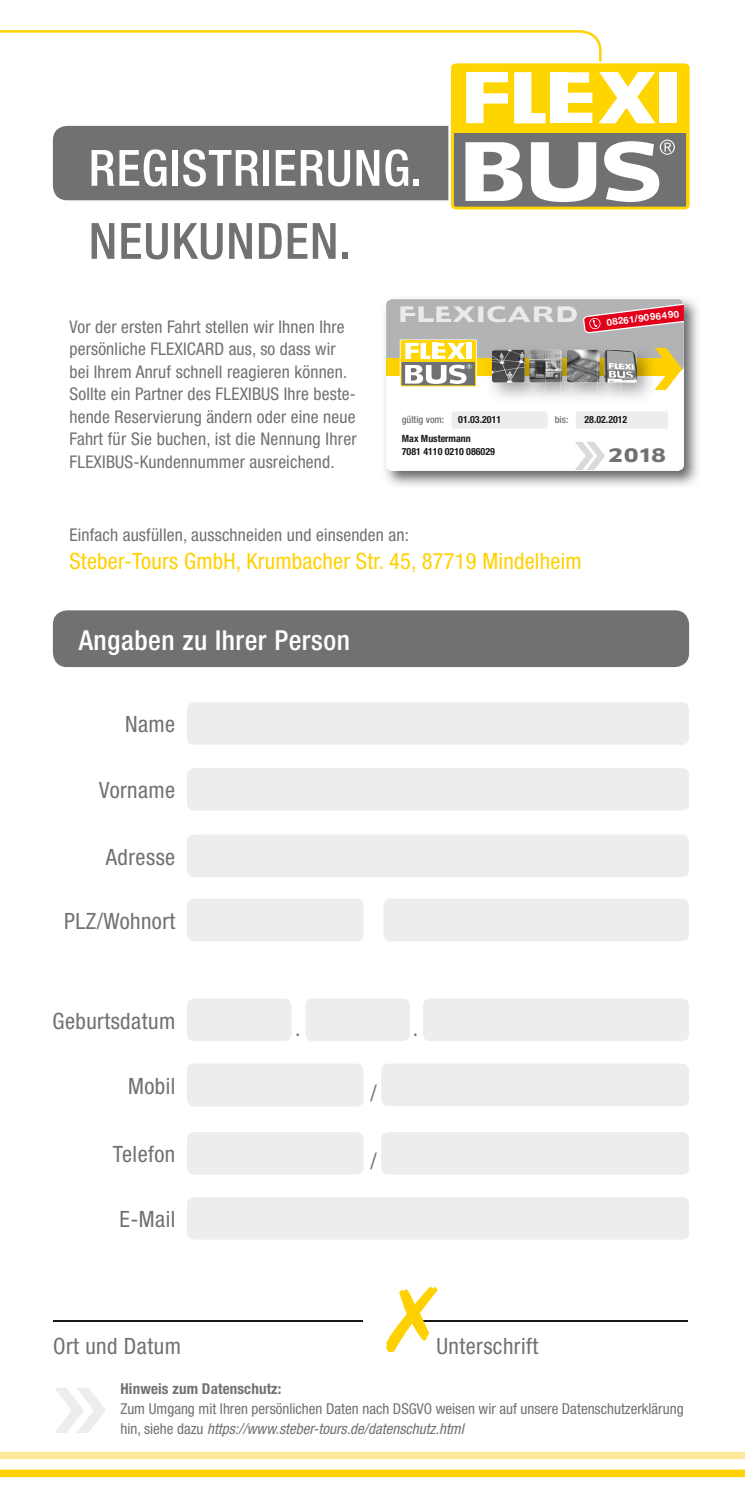
<style>
.page{position:relative;width:745px;height:1489px;background:#fff}
.page>*{position:absolute;margin:0;border:0;box-sizing:border-box;transform-origin:0 0}
.t1{font:500 condensed 50px "Helvetica Neue";letter-spacing:.02em;color:#fff}
.t2{font:500 condensed 50px "Helvetica Neue";letter-spacing:.02em;color:#707173}
.t3{font:500 condensed 27.5px "Helvetica Neue";letter-spacing:.02em;color:#fff}
.t4{font:condensed 22.5px "Helvetica Neue";letter-spacing:.02em;color:#707173}
.t5{font:condensed 22.5px "Helvetica Neue";letter-spacing:.01em;color:#ffd100}
.t6{font:22px "Dorado Headline";letter-spacing:.03em;color:#e9eaea}
.t7{font:19.25px "Dorado Headline";color:#707173}
.t8{font:condensed 17.5px/22.5px "Helvetica Neue";letter-spacing:.01em;color:#707173}
.t9{font:condensed 15px/20px "Helvetica Neue";color:#707173}
.t10{font:700 condensed 15px "Helvetica Neue";letter-spacing:.01em;color:#707173}
.t11{font:700 condensed 10px "Helvetica Neue";color:#1a171c}
.t12{font:500 condensed 10px "Helvetica Neue";color:#707173}
.t13{font:700 9.5px "Helvetica Neue";color:#fff}
.s1{font-style:italic}
</style>
<div class="page">
<svg style="left:0;top:1469px;width:744px;height:7px;background:#ffd517"></svg>
<svg style="left:0;top:1451px;width:744px;height:7px;background:#ffeaa6"></svg>
<img style="left:385px;top:298px;width:313px;height:188px">
<div style="left:386px;top:298px;width:297px;height:173px;background:#fff;border-radius:6px"></div>
<div style="left:386px;top:299px;width:297px;height:72px;background:#b1b3b4;border-radius:6px"></div>
<div style="left:386px;top:358px;width:287px;height:17px;background:#ffd100"></div>
<div style="left:451px;top:411px;width:96px;height:18px;background:#ededee;border-radius:3px"></div>
<div style="left:575px;top:411px;width:92px;height:18px;background:#ededee;border-radius:3px"></div>
<svg style="left:399px;top:339px;width:77px;height:48px"></svg>
<svg style="left:400px;top:340px;width:76px;height:46px"></svg>
<svg style="left:583px;top:303px;width:100px;height:30px"></svg>
<hr style="left:53px;top:1320px;width:309px;height:1px;background:#1a171c">
<hr style="left:419px;top:1320px;width:268px;height:1px;background:#1a171c">
<svg style="left:0;top:30px;width:689px;height:180px"></svg>
<div style="left:187px;top:834px;width:501px;height:43px;background:#ededee;border-radius:7px"></div>
<div style="left:187px;top:898px;width:176px;height:43px;background:#ededee;border-radius:7px"></div>
<div style="left:383px;top:898px;width:305px;height:43px;background:#ededee;border-radius:7px"></div>
<div style="left:187px;top:702px;width:501px;height:42px;background:#ededee;border-radius:7px"></div>
<div style="left:187px;top:768px;width:501px;height:42px;background:#ededee;border-radius:7px"></div>
<div style="left:187px;top:1131px;width:176px;height:43px;background:#ededee;border-radius:7px"></div>
<div style="left:187px;top:1196px;width:501px;height:43px;background:#ededee;border-radius:7px"></div>
<div style="left:381px;top:1131px;width:307px;height:43px;background:#ededee;border-radius:7px"></div>
<div style="left:422px;top:998px;width:266px;height:43px;background:#ededee;border-radius:7px"></div>
<div style="left:187px;top:998px;width:104px;height:43px;background:#ededee;border-radius:7px"></div>
<div style="left:305px;top:998px;width:105px;height:43px;background:#ededee;border-radius:7px"></div>
<div style="left:187px;top:1063px;width:176px;height:43px;background:#ededee;border-radius:7px"></div>
<div style="left:381px;top:1063px;width:307px;height:43px;background:#ededee;border-radius:7px"></div>
<div style="left:53px;top:610px;width:635px;height:57px;background:#707173;border-radius:14px"></div>
<img style="left:545px;top:382px;width:52px;height:16px">
<svg style="left:529px;top:350px;width:32px;height:32px"></svg>
<img style="left:494px;top:349px;width:28px;height:1px">
<img style="left:485px;top:375px;width:37px;height:23px">
<img style="left:522px;top:349px;width:7px;height:9px">
<img style="left:522px;top:375px;width:23px;height:23px">
<img style="left:524px;top:358px;width:5px;height:17px">
<img style="left:529px;top:350px;width:16px;height:32px">
<img style="left:491px;top:350px;width:33px;height:32px">
<img style="left:561px;top:349px;width:21px;height:9px">
<img style="left:560px;top:375px;width:22px;height:23px">
<img style="left:561px;top:358px;width:5px;height:17px">
<img style="left:560px;top:350px;width:1px;height:32px">
<img style="left:566px;top:350px;width:33px;height:32px">
<img style="left:597px;top:375px;width:57px;height:23px">
<img style="left:636px;top:351px;width:10px;height:7px">
<img style="left:599px;top:358px;width:53px;height:17px">
<img style="left:597px;top:350px;width:7px;height:8px">
<img style="left:604px;top:350px;width:32px;height:32px">
<svg style="left:654px;top:347px;width:27px;height:43px"></svg>
<svg style="left:419px;top:1321px;width:18px;height:1px"></svg>
<h1 class="t1" style="left:89px;top:138px;width:335px">REGISTRIERUNG.</h1>
<h1 class="t2" style="left:89px;top:211px;width:263px">NEUKUNDEN.</h1>
<p class="t8" style="left:69px;top:315px;width:288px">Vor der ersten Fahrt stellen wir Ihnen Ihre persönliche FLEXICARD aus, so dass wir bei Ihrem Anruf schnell reagieren können.<br>Sollte ein Partner des FLEXIBUS Ihre beste - hende Reservierung ändern oder eine neue Fahrt für Sie buchen, ist die Nennung Ihrer FLEXIBUS-Kundennummer ausreichend.</p>
<p class="t6" style="left:399px;top:295px;width:181px">FLEXICARD</p>
<p class="t13" style="left:605px;top:315px;width:74px;rotate:-7deg">08261/90 96 4 90</p>
<p class="t12" style="left:401px;top:413px;width:44px">gültig vom:</p>
<p class="t11" style="left:401px;top:432px;width:70px">Max Mustermann</p>
<p class="t12" style="left:554px;top:413px;width:15px">bis:</p>
<p class="t11" style="left:458px;top:414px;width:44px">01.03.2011</p>
<p class="t11" style="left:584px;top:414px;width:44px">28.02.2012</p>
<p class="t11" style="left:401px;top:446px;width:94px">7081 4110 0210 086029</p>
<p class="t7" style="left:608px;top:439px;width:59px">2018</p>
<p class="t8" style="left:69px;top:523px;width:341px">Einfach ausfüllen, ausschneiden und einsenden an:</p>
<p class="t5" style="left:69px;top:548px;width:513px">Steber-Tours GmbH, Krumbacher Str. 45, 87719 Mindelheim</p>
<h2 class="t3" style="left:79px;top:623px;width:273px">Angaben zu Ihrer Person</h2>
<p class="t4" style="left:125px;top:711px;width:52px">Name</p>
<p class="t4" style="left:99px;top:777px;width:77px">Vorname</p>
<p class="t4" style="left:106px;top:843px;width:71px">Adresse</p>
<p class="t4" style="left:64px;top:907px;width:113px">PLZ/Wohnort</p>
<p class="t4" style="left:52px;top:1007px;width:124px">Geburtsdatum</p>
<p class="t4" style="left:128px;top:1072px;width:49px">Mobil</p>
<p class="t4" style="left:113px;top:1141px;width:64px">Telefon</p>
<p class="t4" style="left:120px;top:1206px;width:57px">E-Mail</p>
<p class="t4" style="left:295px;top:1014px;width:7px">.</p>
<p class="t4" style="left:412px;top:1014px;width:7px">.</p>
<p class="t4" style="left:370px;top:1079px;width:8px">/</p>
<p class="t4" style="left:370px;top:1148px;width:8px">/</p>
<p class="t4" style="left:53px;top:1332px;width:129px">Ort und Datum</p>
<p class="t4" style="left:436px;top:1332px;width:103px">Unterschrift</p>
<p class="t10" style="left:120px;top:1379px;width:162px">Hinweis zum Datenschutz:</p>
<p class="t9" style="left:120px;top:1398px;width:564px">Zum Umgang mit Ihren persönlichen Daten nach DSGVO weisen wir auf unsere Datenschutzerklärung hin, siehe dazu <span class="s1">https://www.steber-tours.de/datenschutz.html</span></p>
</div>
